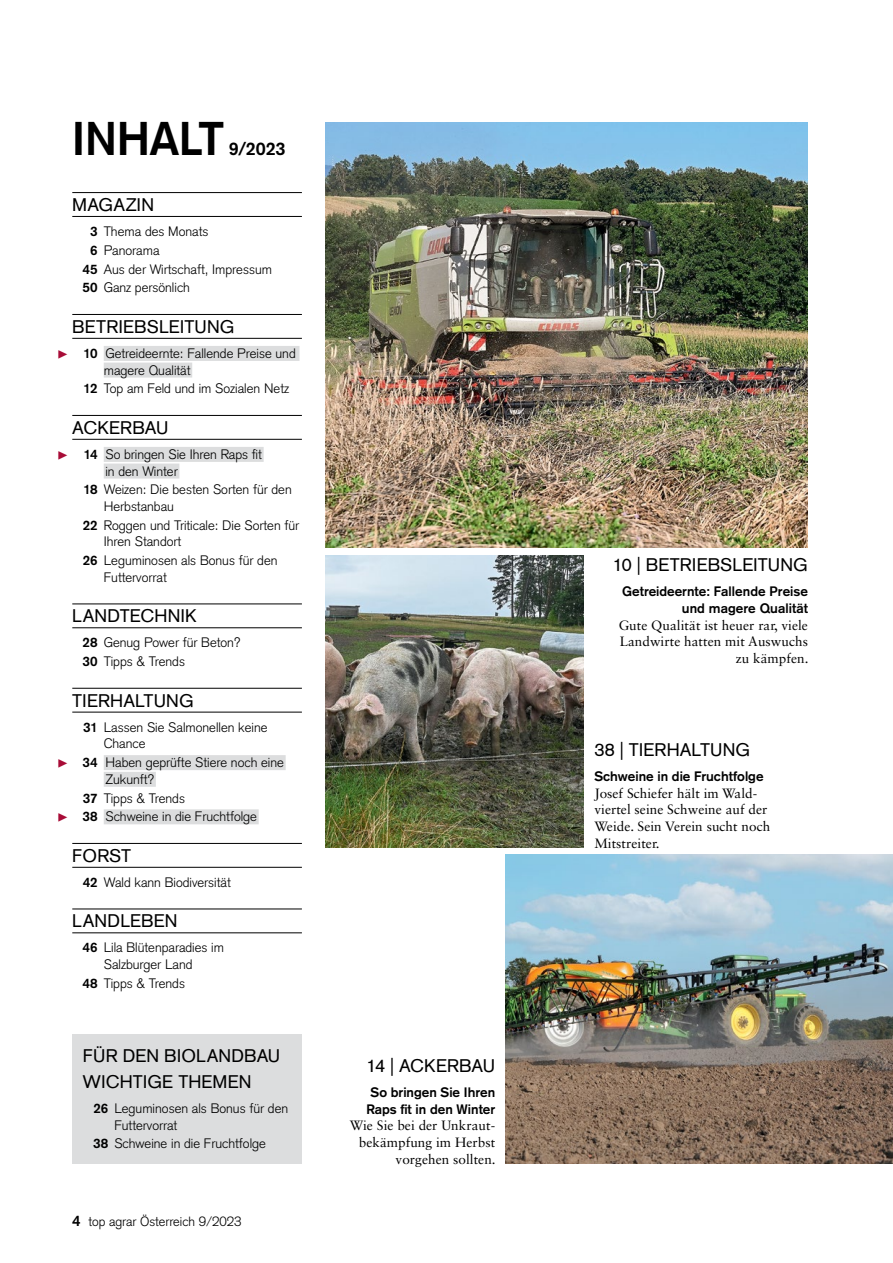
<style>
.page{position:relative;width:893px;height:1263px;background:#fff}
.page>*{position:absolute;margin:0;border:0;box-sizing:border-box;transform-origin:0 0}
.GT_Inhalt_Titel{font:700 46.5px "Basic Commercial LT Pro";color:#000}
.GT_Inhalt_Rubrik{font:18px/25.5px "Basic Commercial LT Pro";letter-spacing:.005em;color:#000}
.GT_Inhalt_Beschreibu{font:18px "Basic Commercial LT Pro";letter-spacing:.005em;color:#000}
.GT_Inhalt_Titel-2{font:700 18px "Basic Commercial LT Pro";color:#000}
.t1{font:18px "Minion Pro";color:#a80c37}
.GT_Inhalt{font:300 13.5px/16.6px "Basic Commercial LT Pro";color:#000}
.KM_Textanlauf{font:13.5px/16.6px "Sabon LT Std";letter-spacing:.005em;color:#000;text-align:right}
.t2{font:300 13.2px "Basic Commercial LT Pro";color:#000}
.s1{font-weight:700}
.s2{font-weight:700;font-size:15px}
.s3{font-family:"Basic Commercial LT Pro";font-weight:700}
</style>
<div class="page">
<img style="left:325px;top:122px;width:483px;height:426px">
<img style="left:506px;top:855px;width:387px;height:309px">
<img style="left:325px;top:555px;width:259px;height:292px">
<hr style="left:72px;top:192px;width:230px;height:1px;background:#000">
<hr style="left:72px;top:216px;width:230px;height:1px;background:#000">
<hr style="left:72px;top:314px;width:230px;height:1px;background:#000">
<hr style="left:72px;top:338px;width:230px;height:1px;background:#000">
<div style="left:104px;top:346px;width:195px;height:15px;background:#dcddde"></div>
<div style="left:104px;top:363px;width:88px;height:15px;background:#dcddde"></div>
<hr style="left:72px;top:415px;width:230px;height:1px;background:#000">
<hr style="left:72px;top:439px;width:230px;height:1px;background:#000">
<div style="left:104px;top:447px;width:160px;height:15px;background:#dcddde"></div>
<div style="left:104px;top:463px;width:75px;height:15px;background:#dcddde"></div>
<hr style="left:72px;top:603px;width:230px;height:1px;background:#000">
<hr style="left:72px;top:627px;width:230px;height:1px;background:#000">
<hr style="left:72px;top:688px;width:230px;height:1px;background:#000">
<hr style="left:72px;top:712px;width:230px;height:1px;background:#000">
<div style="left:104px;top:755px;width:182px;height:15px;background:#dcddde"></div>
<div style="left:104px;top:772px;width:52px;height:15px;background:#dcddde"></div>
<div style="left:104px;top:809px;width:155px;height:15px;background:#dcddde"></div>
<hr style="left:72px;top:843px;width:230px;height:1px;background:#000">
<hr style="left:72px;top:867px;width:230px;height:1px;background:#000">
<hr style="left:72px;top:908px;width:230px;height:1px;background:#000">
<hr style="left:72px;top:932px;width:230px;height:1px;background:#000">
<div style="left:72px;top:1035px;width:230px;height:129px;background:#dcddde"></div>
<p class="GT_Inhalt_Titel" style="left:72px;top:111px;width:153px">INHALT</p>
<p class="GT_Inhalt_Titel-2" style="left:229px;top:138px;width:58px">9/2023</p>
<p class="GT_Inhalt_Rubrik" style="left:72px;top:192px;width:83px">MAGAZIN</p>
<p class="GT_Inhalt" style="left:90px;top:223px;width:120px"><span class="s1">3</span> Thema des Monats</p>
<p class="GT_Inhalt" style="left:90px;top:242px;width:71px"><span class="s1">6</span> Panorama</p>
<p class="GT_Inhalt" style="left:82px;top:261px;width:191px"><span class="s1">45</span> Aus der Wirtschaft, Impressum</p>
<p class="GT_Inhalt" style="left:82px;top:279px;width:109px"><span class="s1">50</span> Ganz persönlich</p>
<p class="GT_Inhalt_Rubrik" style="left:72px;top:314px;width:164px">BETRIEBSLEITUNG</p>
<p class="GT_Inhalt" style="left:104px;top:345px;width:193px;text-indent:-21px"><span class="s1">10</span> Getreideernte: Fallende Preise und magere Qualität</p>
<p class="GT_Inhalt" style="left:83px;top:380px;width:207px"><span class="s1">12</span> Top am Feld und im Sozialen Netz</p>
<p class="GT_Inhalt_Rubrik" style="left:72px;top:415px;width:98px">ACKERBAU</p>
<p class="GT_Inhalt" style="left:105px;top:446px;width:158px;text-indent:-22px"><span class="s1">14</span> So bringen Sie Ihren Raps fit in den Winter</p>
<p class="GT_Inhalt" style="left:104px;top:481px;width:190px;text-indent:-21px"><span class="s1">18</span> Weizen: Die besten Sorten für den<br>Herbstanbau</p>
<p class="GT_Inhalt" style="left:104px;top:517px;width:197px;text-indent:-21px"><span class="s1">22</span> Roggen und Triticale: Die Sorten für<br>Ihren Standort</p>
<p class="GT_Inhalt" style="left:104px;top:552px;width:175px;text-indent:-21px"><span class="s1">26</span> Leguminosen als Bonus für den<br>Futtervorrat</p>
<p class="GT_Inhalt_Rubrik" style="left:72px;top:603px;width:126px">LANDTECHNIK</p>
<p class="GT_Inhalt" style="left:83px;top:634px;width:159px"><span class="s1">28</span> Genug Power für Beton?</p>
<p class="GT_Inhalt" style="left:82px;top:653px;width:104px"><span class="s1">30</span> Tipps &amp; Trends</p>
<p class="GT_Inhalt_Rubrik" style="left:72px;top:687px;width:123px">TIERHALTUNG</p>
<p class="GT_Inhalt" style="left:104px;top:719px;width:165px;text-indent:-21px"><span class="s1">31</span> Lassen Sie Salmonellen keine<br>Chance</p>
<p class="GT_Inhalt" style="left:105px;top:754px;width:180px;text-indent:-23px"><span class="s1">34</span> Haben geprüfte Stiere noch eine<br>Zukunft?</p>
<p class="GT_Inhalt" style="left:83px;top:790px;width:104px"><span class="s1">37</span> Tipps &amp; Trends</p>
<p class="GT_Inhalt" style="left:82px;top:808px;width:176px"><span class="s1">38</span> Schweine in die Fruchtfolge</p>
<p class="GT_Inhalt_Rubrik" style="left:72px;top:843px;width:60px">FORST</p>
<p class="GT_Inhalt" style="left:83px;top:874px;width:149px"><span class="s1">42</span> Wald kann Biodiversität</p>
<p class="GT_Inhalt_Rubrik" style="left:72px;top:908px;width:107px">LANDLEBEN</p>
<p class="GT_Inhalt" style="left:104px;top:939px;width:122px;text-indent:-21px"><span class="s1">46</span> Lila Blütenparadies im<br>Salzburger Land</p>
<p class="GT_Inhalt" style="left:82px;top:975px;width:104px"><span class="s1">48</span> Tipps &amp; Trends</p>
<p class="t1" style="left:57px;top:341px;width:12px">▶</p>
<p class="t1" style="left:57px;top:442px;width:12px">▶</p>
<p class="t1" style="left:57px;top:750px;width:12px">▶</p>
<p class="t1" style="left:57px;top:804px;width:12px">▶</p>
<p class="GT_Inhalt_Rubrik" style="left:83px;top:1043px;width:199px">FÜR DEN BIOLANDBAU<br>WICHTIGE THEMEN</p>
<p class="GT_Inhalt" style="left:114px;top:1100px;width:175px;text-indent:-21px"><span class="s1">26</span> Leguminosen als Bonus für den<br>Futtervorrat</p>
<p class="GT_Inhalt" style="left:93px;top:1135px;width:174px"><span class="s1">38</span> Schweine in die Fruchtfolge</p>
<p class="t2" style="left:72px;top:1213px;width:171px"><span class="s2">4</span> top agrar Österreich 9/2023</p>
<p class="GT_Inhalt_Beschreibu" style="left:366px;top:1055px;width:130px">14 | ACKERBAU</p>
<p class="KM_Textanlauf" style="left:350px;top:1084px;width:147px"><span class="s3">So bringen Sie Ihren<br>Raps fit in den Winter<br></span>Wie Sie bei der Unkraut&shy;bekämpfung im Herbst vorgehen sollten.</p>
<p class="GT_Inhalt_Beschreibu" style="left:612px;top:554px;width:197px">10 | BETRIEBSLEITUNG</p>
<p class="KM_Textanlauf" style="left:619px;top:583px;width:191px"><span class="s3">Getreideernte: Fallende Preise und magere Qualität<br></span>Gute Qualität ist heuer rar, viele<br>Landwirte hatten mit Auswuchs zu kämpfen.</p>
<p class="GT_Inhalt_Beschreibu" style="left:594px;top:739px;width:157px">38 | TIERHALTUNG</p>
<p class="KM_Textanlauf" style="left:594px;top:768px;width:177px;text-align:left"><span class="s3">Schweine in die Fruchtfolge<br></span>Josef Schiefer hält im Wald&shy;viertel seine Schweine auf der<br>Weide. Sein Verein sucht noch<br>Mitstreiter.</p>
</div>
